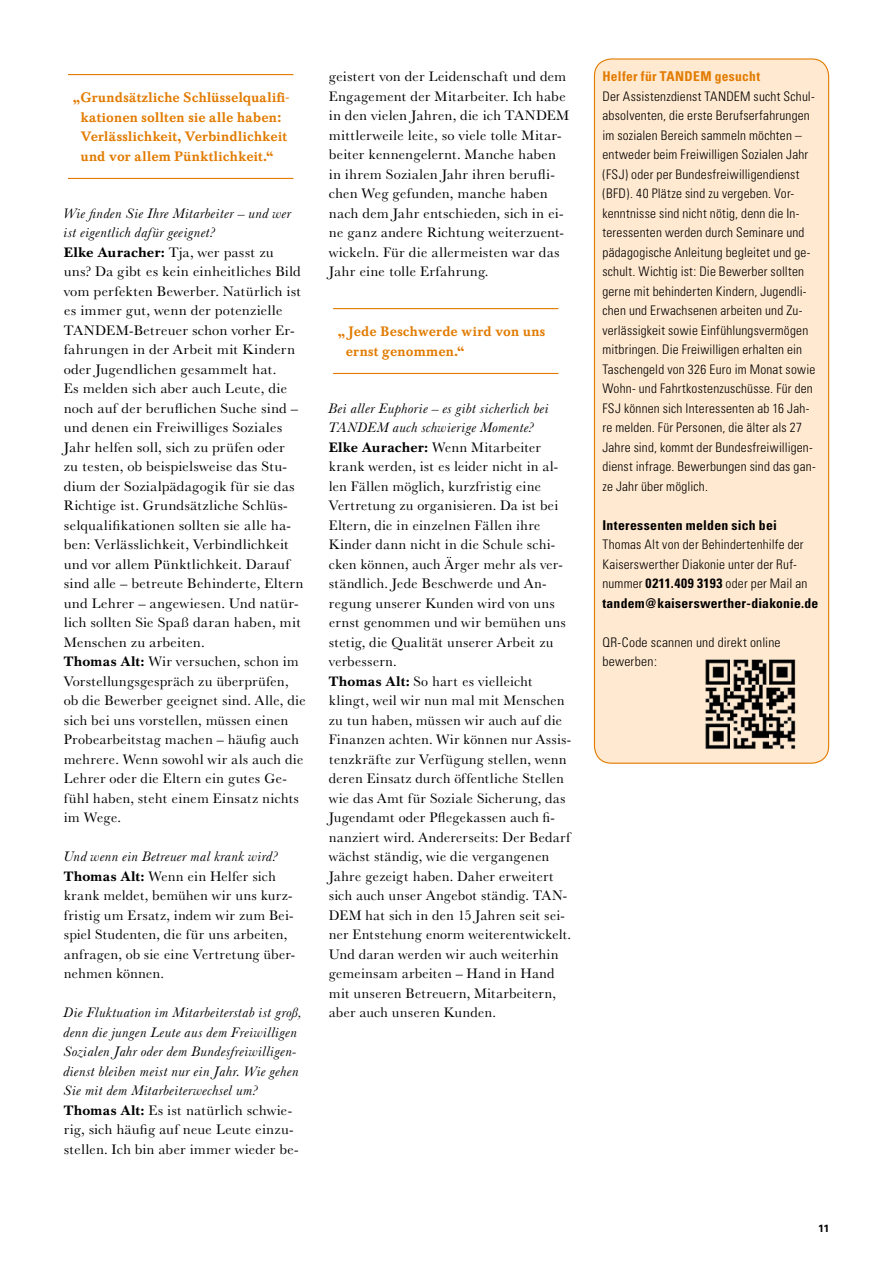
<style>
.page{position:relative;width:893px;height:1263px;background:#fff}
.page>*{position:absolute;margin:0;border:0;box-sizing:border-box;transform-origin:0 0}
.t1{font:14.25px/19.5px "Baskerville No 2 BT";letter-spacing:-.005em;color:#000}
.t2{font:italic 14.25px/19.5px "Baskerville No 2 BT";letter-spacing:.005em;color:#000}
.t3{font:500 13.5px/19.5px "Baskerville BQ";letter-spacing:.02em;color:#e27b00}
.t4{font:700 condensed 13.5px "Univers";letter-spacing:.015em;color:#000}
.t5{font:700 condensed 13.5px "Univers";letter-spacing:.02em;color:#e27b00}
.t6{font:300 condensed 13.2px/19.5px "Univers";letter-spacing:.015em;color:#000}
.t7{font:700 10.5px "Univers";color:#000}
.s1{font-style:italic}
.s2{font-weight:700}
.s3{font-weight:700;font-style:normal}
.s4{font-style:normal}
.s5{font-weight:700;font-size:13.5px}
</style>
<div class="page">
<hr style="left:68px;top:74px;width:225px;height:1px;background:#e27b00">
<hr style="left:68px;top:178px;width:225px;height:1px;background:#e27b00">
<hr style="left:333px;top:308px;width:225px;height:1px;background:#e27b00">
<hr style="left:333px;top:373px;width:225px;height:1px;background:#e27b00">
<div style="left:594px;top:59px;width:235px;height:704px;background:#ffe9d0;border-radius:17px"></div>
<div style="left:594px;top:58px;width:235px;height:706px;border:1px solid #e27b00;border-radius:17px"></div>
<img style="left:705px;top:659px;width:91px;height:90px">
<p class="t3" style="left:81px;top:88px;width:210px;text-indent:-8px">„Grundsätzliche Schlüsselquali fi&shy;kationen sollten sie alle haben:<br>Verlässlichkeit, Verbindlichkeit und vor allem Pünktlichkeit.“</p>
<p class="t1" style="left:64px;top:203px;width:244px"><span class="s1">Wie finden Sie Ihre Mitarbeiter – und wer ist eigentlich dafür geeignet?<br></span><span class="s2">Elke Auracher:</span> Tja, wer passt zu<br>uns? Da gibt es kein einheitliches Bild vom perfekten Bewerber. Natürlich ist es immer gut, wenn der potenzielle TANDEM-Betreuer schon vorher Er&shy;fahrungen in der Arbeit mit Kindern oder Jugendlichen gesammelt hat.<br>Es melden sich aber auch Leute, die noch auf der beruflichen Suche sind – und denen ein Freiwilliges Soziales Jahr helfen soll, sich zu prüfen oder<br>zu testen, ob beispielsweise das Stu&shy;dium der Sozialpädagogik für sie das Richtige ist. Grundsätzliche Schlüs&shy;selqualifikationen sollten sie alle ha&shy;ben: Verlässlichkeit, Verbindlichkeit und vor allem Pünktlichkeit. Darauf sind alle – betreute Behinderte, Eltern und Lehrer – angewiesen. Und natür&shy;lich sollten Sie Spaß daran haben, mit Menschen zu arbeiten.<br><span class="s2">Thomas Alt:</span> Wir versuchen, schon im Vorstellungsgespräch zu überprüfen, ob die Bewerber geeignet sind. Alle, die sich bei uns vorstellen, müssen einen Probearbeitstag machen – häufig auch mehrere. Wenn sowohl wir als auch die Lehrer oder die Eltern ein gutes Ge&shy;fühl haben, steht einem Einsatz nichts im Wege.</p>
<p class="t1" style="left:64px;top:846px;width:233px"><span class="s1">Und wenn ein Betreuer mal krank wird?<br></span><span class="s2">Thomas Alt:</span> Wenn ein Helfer sich krank meldet, bemühen wir uns kurz&shy;fristig um Ersatz, indem wir zum Bei&shy;spiel Studenten, die für uns arbeiten, anfragen, ob sie eine Vertretung über&shy;nehmen können.</p>
<p class="t2" style="left:64px;top:1003px;width:239px">Die Fluktuation im Mitarbeiterstab ist groß, denn die jungen Leute aus dem Freiwilligen Sozialen Jahr oder dem Bundesfreiwilligen&shy;dienst bleiben meist nur ein Jahr. Wie gehen Sie mit dem Mitarbeiterwechsel um?<br><span class="s3">Thomas Alt:</span> <span class="s4">Es ist natürlich schwie&shy;rig, sich häufig auf neue Leute einzu&shy;stellen. Ich bin aber immer wieder be-</span></p>
<p class="t1" style="left:329px;top:66px;width:242px">geistert von der Leidenschaft und dem Engagement der Mitarbeiter. Ich habe in den vielen Jahren, die ich TANDEM mittlerweile leite, so viele tolle Mitar&shy;beiter kennengelernt. Manche haben in ihrem Sozialen Jahr ihren berufli&shy;chen Weg gefunden, manche haben nach dem Jahr entschieden, sich in ei&shy;ne ganz andere Richtung weiterzuent&shy;wickeln. Für die allermeisten war das Jahr eine tolle Erfahrung.</p>
<p class="t3" style="left:346px;top:322px;width:201px;text-indent:-8px">„ Jede Beschwerde wird von uns ernst genommen.“</p>
<p class="t1" style="left:329px;top:398px;width:244px"><span class="s1">Bei aller Euphorie – es gibt sicherlich bei TANDEM auch schwierige Momente?<br></span><span class="s2">Elke Auracher:</span> Wenn Mitarbeiter krank werden, ist es leider nicht in al&shy;len Fällen möglich, kurzfristig eine Vertretung zu organisieren. Da ist bei Eltern, die in einzelnen Fällen ihre Kinder dann nicht in die Schule schi&shy;cken können, auch Ärger mehr als ver&shy;ständlich. Jede Beschwerde und An&shy;regung unserer Kunden wird von uns ernst genommen und wir bemühen uns stetig, die Qualität unserer Arbeit zu verbessern.<br><span class="s2">Thomas Alt:</span> So hart es vielleicht klingt, weil wir nun mal mit Menschen zu tun haben, müssen wir auch auf die Finanzen achten. Wir können nur Assis&shy;tenzkräfte zur Verfügung stellen, wenn deren Einsatz durch öffentliche Stellen wie das Amt für Soziale Sicherung, das Jugendamt oder Pflegekassen auch fi&shy;nanziert wird. Andererseits: Der Bedarf wächst ständig, wie die vergangenen Jahre gezeigt haben. Daher erweitert sich auch unser Angebot ständig. TAN-DEM hat sich in den 15 Jahren seit sei&shy;ner Entstehung enorm weiterentwickelt.<br>Und daran werden wir auch weiterhin gemeinsam arbeiten – Hand in Hand mit unseren Betreu ern, Mitarbeitern, aber auch unseren Kunden.</p>
<p class="t5" style="left:602px;top:68px;width:159px">Helfer für TANDEM gesucht</p>
<p class="t6" style="left:602px;top:86px;width:215px">Der Assistenzdienst TANDEM sucht Schul&shy;absolventen, die erste Berufserfahrungen im sozialen Bereich sammeln möchten – entweder beim Freiwilligen Sozialen Jahr (FSJ) oder per Bundesfreiwilligendienst (BFD). 40 Plätze sind zu vergeben. Vor&shy;kenntnisse sind nicht nötig, denn die In&shy;teressenten werden durch Seminare und pädagogische Anleitung begleitet und ge&shy;schult. Wichtig ist: Die Bewerber sollten gerne mit behinderten Kindern, Jugendli&shy;chen und Erwachsenen arbeiten und Zu&shy;verlässigkeit sowie Einfühlungsvermögen mitbringen. Die Freiwilligen erhalten ein Taschengeld von 326 Euro im Monat sowie Wohn- und Fahrtkostenzuschüsse. Für den FSJ können sich Interessenten ab 16 Jah&shy;re melden. Für Personen, die älter als 27<br>Jahre sind, kommt der Bundesfreiwilligen&shy;dienst infrage. Bewerbungen sind das gan&shy;ze Jahr über möglich.</p>
<p class="t4" style="left:602px;top:517px;width:176px">Interessenten melden sich bei</p>
<p class="t6" style="left:602px;top:535px;width:206px">Thomas Alt von der Behindertenhilfe der<br>Kaiserswerther Diakonie unter der Ruf&shy;nummer <span class="s5">0211.409 3193</span> oder per Mail an</p>
<p class="t4" style="left:602px;top:595px;width:217px">tandem@kaiserswerther-diakonie.de</p>
<p class="t6" style="left:602px;top:632px;width:180px">QR-Code scannen und direkt online bewerben:</p>
<p class="t7" style="left:818px;top:1222px;width:13px">11</p>
</div>
